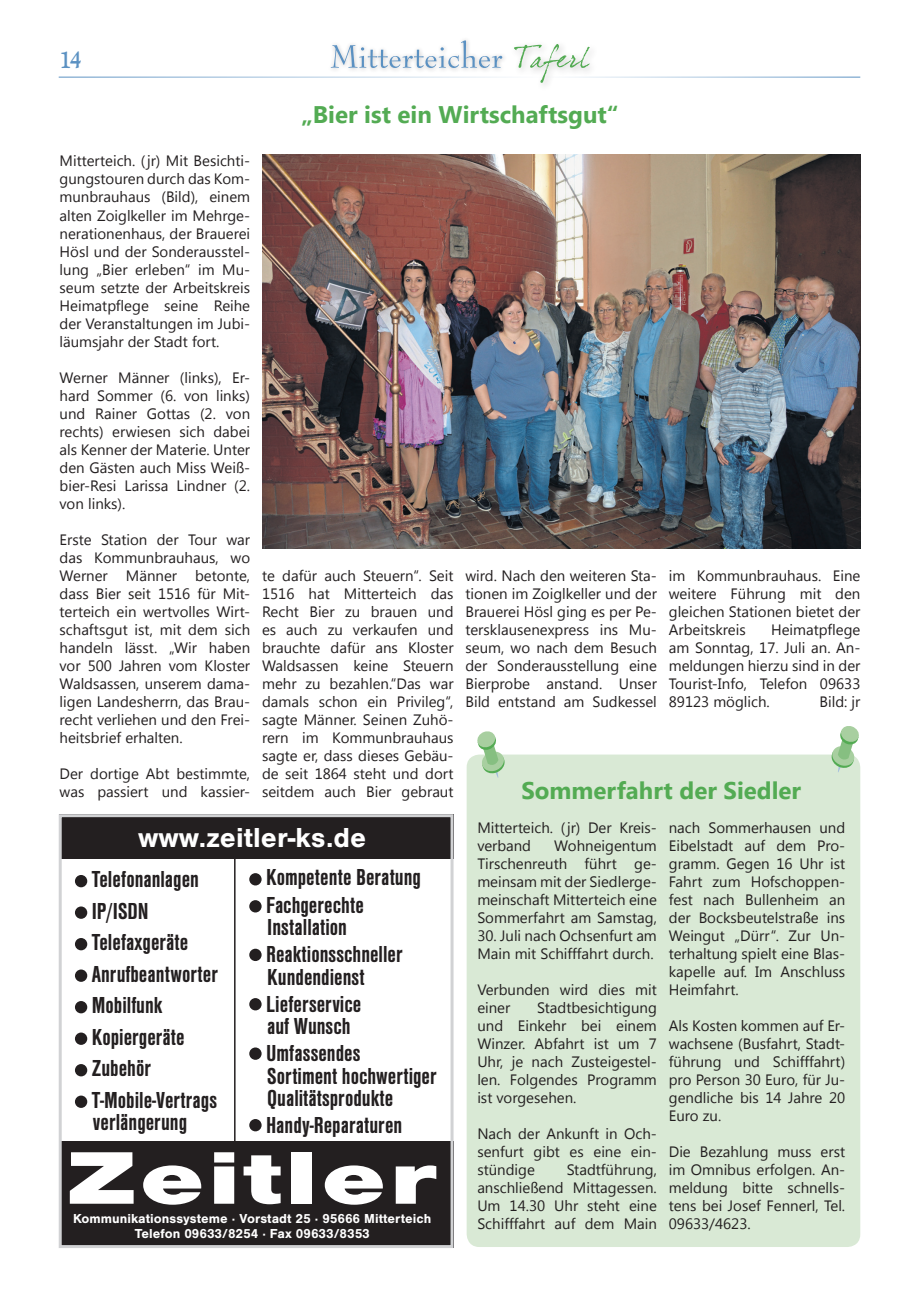
<style>
.page{position:relative;width:919px;height:1289px;background:#fff}
.page>*{position:absolute;margin:0;border:0;box-sizing:border-box;transform-origin:0 0}
.t1{font:900 77.1px "Sans";letter-spacing:.035em;color:#fff;scale:1.39 1}
.t2{font:700 28.5px "Sans";color:#fff}
.t3{font:700 condensed 24px/31.5px "Sans";color:#231f20}
.t4{font:700 24px "Segoe UI";color:#53ab53}
.t5{font:22.5px "Stratford Serial";color:#5b91c2}
.t6{font:15px/18px "Segoe UI";color:#231f20;text-align:justify}
.t7{font:700 13.5px/15px "Sans";color:#fff;text-align:center}
</style>
<div class="page">
<div style="left:327px;top:37px;width:180px;height:37px;background:#231f20;opacity:.3"></div>
<svg style="left:331px;top:40px;width:171px;height:28px"></svg>
<svg style="left:514px;top:44px;width:76px;height:39px"></svg>
<hr style="left:59px;top:77px;width:484px;height:1px;background:#5b91c2">
<hr style="left:543px;top:77px;width:317px;height:1px;background:#5b91c2">
<div style="left:466px;top:754px;width:394px;height:492px;background:#d9e9d5;border-radius:13px"></div>
<div style="left:59px;top:814px;width:394px;height:44px;background:#231f20"></div>
<div style="left:59px;top:1141px;width:394px;height:106px;background:#231f20"></div>
<hr style="left:234px;top:853px;width:1px;height:293px;background:#231f20">
<div style="left:75px;top:875px;width:12px;height:12px;background:#231f20;border-radius:50%"></div>
<div style="left:75px;top:906px;width:12px;height:12px;background:#231f20;border-radius:50%"></div>
<div style="left:75px;top:938px;width:12px;height:12px;background:#231f20;border-radius:50%"></div>
<div style="left:75px;top:969px;width:12px;height:12px;background:#231f20;border-radius:50%"></div>
<div style="left:75px;top:1001px;width:12px;height:12px;background:#231f20;border-radius:50%"></div>
<div style="left:75px;top:1032px;width:12px;height:12px;background:#231f20;border-radius:50%"></div>
<div style="left:75px;top:1064px;width:12px;height:12px;background:#231f20;border-radius:50%"></div>
<div style="left:75px;top:1095px;width:12px;height:12px;background:#231f20;border-radius:50%"></div>
<div style="left:249px;top:873px;width:12px;height:12px;background:#231f20;border-radius:50%"></div>
<div style="left:249px;top:900px;width:12px;height:12px;background:#231f20;border-radius:50%"></div>
<div style="left:249px;top:948px;width:12px;height:13px;background:#231f20;border-radius:50%"></div>
<div style="left:249px;top:998px;width:12px;height:12px;background:#231f20;border-radius:50%"></div>
<div style="left:249px;top:1047px;width:12px;height:12px;background:#231f20;border-radius:50%"></div>
<div style="left:249px;top:1118px;width:12px;height:13px;background:#231f20;border-radius:50%"></div>
<div style="left:59px;top:814px;width:394px;height:433px;border:3px solid #d1d2d4"></div>
<img style="left:262px;top:154px;width:598px;height:394px">
<svg style="left:830px;top:726px;width:29px;height:46px"></svg>
<svg style="left:476px;top:731px;width:29px;height:46px"></svg>
<h3 class="t5" style="left:60px;top:47px;width:24px">14</h3>
<h3 class="t4" style="left:301px;top:105px;width:319px">„Bier ist ein Wirtschaftsgut“</h3>
<p class="t6" style="left:60px;top:154px;width:192px">Mitterteich. (jr) Mit Besichti&shy;gungstouren durch das Kom&shy;munbrauhaus (Bild), einem alten Zoiglkeller im Mehrge&shy;nerationenhaus, der Brauerei Hösl und der Sonderausstel&shy;lung „Bier erleben“ im Mu&shy;seum setzte der Arbeitskreis Heimatpflege seine Reihe der Veranstaltungen im Jubi&shy;läumsjahr der Stadt fort.</p>
<p class="t6" style="left:60px;top:367px;width:192px">Werner Männer (links), Er&shy;hard Sommer (6. von links) und Rainer Gottas (2. von rechts) erwiesen sich dabei als Kenner der Materie. Unter den Gästen auch Miss Weiß&shy;bier-Resi Larissa Lindner (2. von links).</p>
<p class="t6" style="left:60px;top:531px;width:192px">Erste Station der Tour war das Kommunbrauhaus, wo Werner Männer betonte, dass Bier seit 1516 für Mit&shy;terteich ein wertvolles Wirt&shy;schaftsgut ist, mit dem sich handeln lässt. „Wir haben vor 500 Jahren vom Kloster Waldsassen, unserem dama&shy;ligen Landesherrn, das Brau&shy;recht verliehen und den Frei&shy;heitsbrief erhalten.</p>
<p class="t6" style="left:60px;top:765px;width:192px">Der dortige Abt bestimmte, was passiert und kassier-</p>
<p class="t6" style="left:262px;top:565px;width:193px">te dafür auch Steuern“. Seit 1516 hat Mitterteich das Recht Bier zu brauen und es auch zu verkaufen und brauchte dafür ans Kloster Waldsassen keine Steuern mehr zu bezahlen.“Das war damals schon ein Privileg“, sagte Männer. Seinen Zuhö&shy;rern im Kommunbrauhaus sagte er, dass dieses Gebäu&shy;de seit 1864 steht und dort seitdem auch Bier gebraut</p>
<p class="t6" style="left:465px;top:567px;width:193px">wird. Nach den weiteren Sta&shy;tionen im Zoiglkeller und der Brauerei Hösl ging es per Pe&shy;tersklausenexpress ins Mu&shy;seum, wo nach dem Besuch der Sonderausstellung eine Bierprobe anstand. Unser Bild entstand am Sudkessel</p>
<p class="t6" style="left:668px;top:567px;width:193px">im Kommunbrauhaus. Eine weitere Führung mit den gleichen Stationen bietet der Arbeitskreis</p>
<p class="t6" style="left:668px;top:619px;width:193px;text-indent:102px">Heimatpflege am Sonntag, 17. Juli an. An&shy;meldungen hierzu sind in der Tourist-Info, Telefon 09633<br>89123 möglich.</p>
<p class="t6" style="left:819px;top:693px;width:42px">Bild: jr</p>
<h3 class="t4" style="left:521px;top:781px;width:281px">Sommerfahrt der Siedler</h3>
<p class="t6" style="left:477px;top:820px;width:181px">Mitterteich. (jr) Der Kreis&shy;verband</p>
<p class="t6" style="left:668px;top:819px;width:178px">nach Sommerhausen und Eibelstadt auf dem Pro&shy;gramm. Gegen 16 Uhr ist Fahrt zum Hofschoppen&shy;fest nach Bullenheim an der Bocksbeutelstraße ins Weingut „Dürr“. Zur Un&shy;terhaltung spielt eine Blas&shy;kapelle auf. Im Anschluss Heimfahrt.</p>
<p class="t6" style="left:668px;top:1017px;width:178px">Als Kosten kommen auf Er&shy;wachsene (Busfahrt, Stadt&shy;führung und Schifffahrt) pro Person 30 Euro, für Ju&shy;gendliche bis 14 Jahre 20<br>Euro zu.</p>
<p class="t6" style="left:668px;top:1143px;width:178px">Die Bezahlung muss erst im Omnibus erfolgen. An&shy;meldung bitte schnells&shy;tens bei Josef Fennerl, Tel.<br>09633/4623.</p>
<h2 class="t2" style="left:138px;top:828px;width:229px">www.zeitler-ks.de</h2>
<p class="t6" style="left:477px;top:838px;width:181px;text-indent:77px">Wohneigentum Tirschenreuth führt ge&shy;meinsam mit der Siedlerge&shy;meinschaft Mitterteich eine Sommerfahrt am Samstag,</p>
<p class="t6" style="left:477px;top:925px;width:181px">30. Juli nach Ochsenfurt am<br>Main mit Schifffahrt durch.</p>
<p class="t6" style="left:477px;top:982px;width:181px">Verbunden wird dies mit einer</p>
<h3 class="t3" style="left:266px;top:865px;width:156px;line-height:27px">Kompetente Beratung<br>Fachgerechte</h3>
<h3 class="t3" style="left:266px;top:915px;width:138px;line-height:27px">Installation<br>Reaktionsschneller</h3>
<h3 class="t3" style="left:266px;top:964px;width:100px;line-height:27px">Kundendienst<br>Lieferservice</h3>
<h3 class="t3" style="left:266px;top:1014px;width:96px;line-height:27px">auf Wunsch<br>Umfassendes</h3>
<h3 class="t3" style="left:267px;top:1066px;width:171px;line-height:22.5px">Sortiment hochwertiger<br>Qualitätsprodukte</h3>
<h3 class="t3" style="left:266px;top:1111px;width:138px">Handy-Reparaturen</h3>
<h1 class="t1" style="left:66px;top:1131px;width:269px">Zeitler</h1>
<p class="t7" style="left:73px;top:1212px;width:360px">Kommunikationssysteme · Vorstadt 25 · 95666 Mitterteich<br>Telefon 09633/8254 · Fax 09633/8353</p>
<h3 class="t3" style="left:92px;top:865px;width:128px">Telefonanlagen<br>IP/ISDN<br>Telefaxgeräte<br>Anrufbeantworter<br>Mobilfunk<br>Kopiergeräte<br>Zubehör<br>T-Mobile-Vertrags</h3>
<h3 class="t3" style="left:93px;top:1108px;width:96px">verlängerung</h3>
<p class="t6" style="left:477px;top:999px;width:181px;text-indent:60px">Stadtbesichtigung und Einkehr bei einem Winzer. Abfahrt ist um 7<br>Uhr, je nach Zusteigestel&shy;len. Folgendes Programm ist vorgesehen.</p>
<p class="t6" style="left:477px;top:1125px;width:181px">Nach der Ankunft in Och&shy;senfurt gibt es eine ein&shy;stündige</p>
<p class="t6" style="left:477px;top:1161px;width:181px;text-indent:89px">Stadtführung, anschließend Mittagessen.<br>Um 14.30 Uhr steht eine Schifffahrt auf dem Main</p>
</div>
